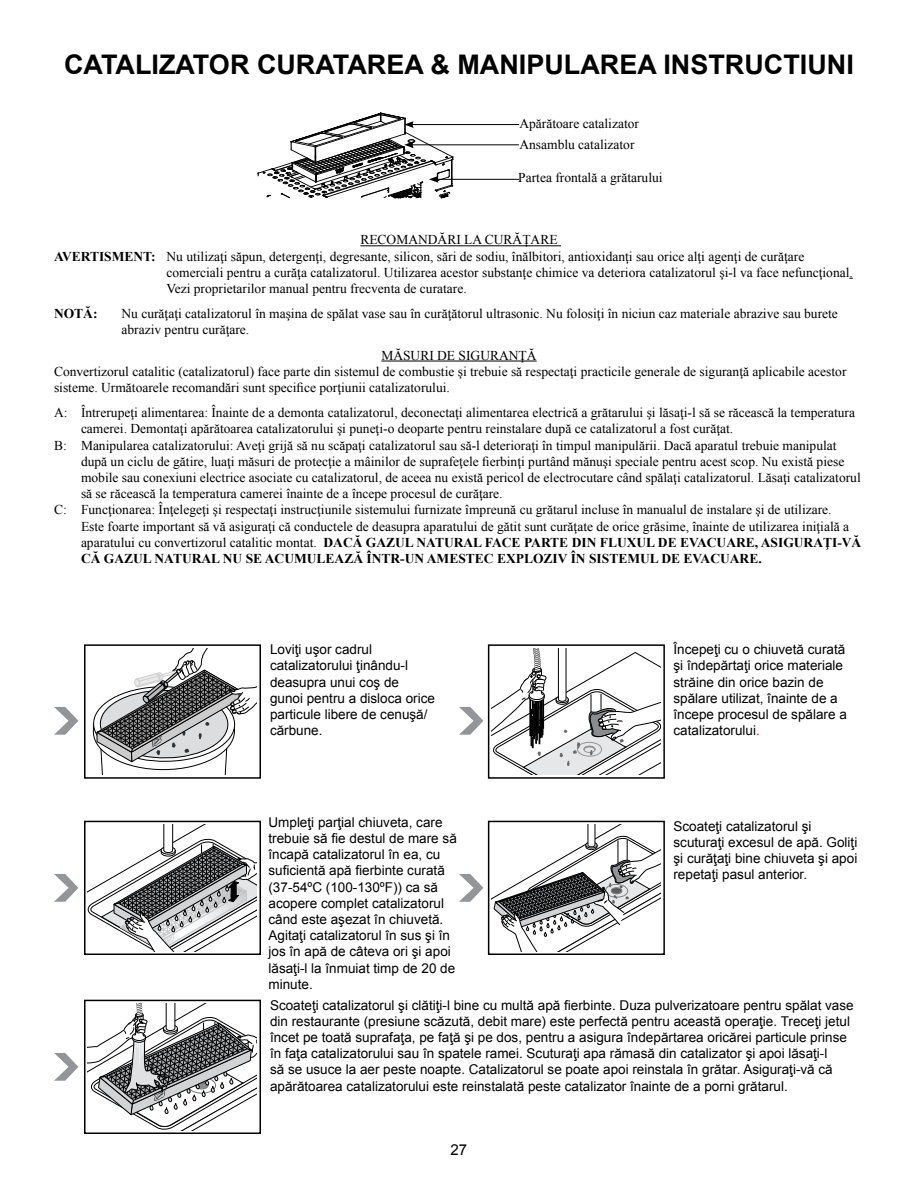
<style>
.page{position:relative;width:918px;height:1188px;background:#fff}
.page>*{position:absolute;margin:0;border:0;box-sizing:border-box;transform-origin:0 0}
.t1{font:700 27px "Arial";color:#000}
.t2{font:15px "Arial";color:#000}
.t3{font:13.5px/16.2px "Times New Roman";color:#000}
.t4{font:13.5px/16.2px "Arial";color:#000}
.t5{font:700 13.5px "Times New Roman";color:#000}
.s1{font-weight:700}
.s2{font-weight:400}
.s3{color:#f00}
</style>
<div class="page">
<svg style="left:92px;top:648px;width:165px;height:127px"></svg>
<div style="left:84px;top:644px;width:177px;height:135px;border:2px solid #000"></div>
<svg style="left:87px;top:824px;width:170px;height:128px"></svg>
<div style="left:84px;top:821px;width:177px;height:134px;border:2px solid #000"></div>
<svg style="left:491px;top:648px;width:170px;height:127px"></svg>
<div style="left:488px;top:644px;width:177px;height:135px;border:2px solid #000"></div>
<svg style="left:491px;top:824px;width:170px;height:128px"></svg>
<div style="left:488px;top:821px;width:177px;height:134px;border:2px solid #000"></div>
<svg style="left:87px;top:1003px;width:170px;height:128px"></svg>
<div style="left:84px;top:1000px;width:177px;height:134px;border:2px solid #000"></div>
<svg style="left:459px;top:707px;width:24px;height:28px"></svg>
<svg style="left:54px;top:707px;width:24px;height:28px"></svg>
<svg style="left:459px;top:874px;width:24px;height:28px"></svg>
<svg style="left:54px;top:874px;width:24px;height:28px"></svg>
<svg style="left:54px;top:1053px;width:24px;height:28px"></svg>
<hr style="left:360px;top:245px;width:201px;height:1px;background:#000">
<hr style="left:381px;top:361px;width:156px;height:1px;background:#000">
<hr style="left:411px;top:144px;width:108px;height:1px;background:#000">
<hr style="left:411px;top:124px;width:108px;height:1px;background:#000">
<hr style="left:436px;top:179px;width:83px;height:1px;background:#000">
<svg style="left:257px;top:112px;width:214px;height:87px"></svg>
<h1 class="t1" style="left:64px;top:46px;width:791px">CATALIZATOR CURATAREA &amp; MANIPULAREA INSTRUCTIUNI</h1>
<p class="t3" style="left:519px;top:113px;width:121px;line-height:20.9px">Apărătoare catalizator<br>Ansamblu catalizator</p>
<p class="t3" style="left:518px;top:170px;width:146px">Partea frontală a grătarului</p>
<p class="t3" style="left:360px;top:232px;width:199px">RECOMANDĂRI LA CURĂŢARE</p>
<p class="t3" style="left:54px;top:248px;width:752px"><span class="s1">AVERTISMENT:</span> Nu utilizaţi săpun, detergenţi, degresante, silicon, sări de sodiu, înălbitori, antioxidanţi sau orice alţi agenţi de curăţare</p>
<p class="t3" style="left:166px;top:264px;width:688px">comerciali pentru a curăţa catalizatorul. Utilizarea acestor substanţe chimice va deteriora catalizatorul şi-l va face nefuncţional.</p>
<p class="t3" style="left:166px;top:280px;width:302px">Vezi proprietarilor manual pentru frecventa de curatare.</p>
<p class="t5" style="left:54px;top:304px;width:45px">NOTĂ:</p>
<p class="t3" style="left:122px;top:305px;width:718px">Nu curăţaţi catalizatorul în maşina de spălat vase sau în curăţătorul ultrasonic. Nu folosiţi în niciun caz materiale abrazive sau burete abraziv pentru curăţare.</p>
<p class="t3" style="left:54px;top:347px;width:794px;text-indent:327px">MĂSURI DE SIGURANŢĂ<br>Convertizorul catalitic (catalizatorul) face parte din sistemul de combustie şi trebuie să respectaţi practicile generale de siguranţă aplicabile acestor sisteme. Următoarele recomandări sunt specifice porţiunii catalizatorului.</p>
<p class="t3" style="left:54px;top:404px;width:803px">A: Întrerupeţi alimentarea: Înainte de a demonta catalizatorul, deconectaţi alimentarea electrică a grătarului şi lăsaţi-l să se răcească la temperatura</p>
<p class="t3" style="left:81px;top:421px;width:654px">camerei. Demontaţi apărătoarea catalizatorului şi puneţi-o deoparte pentru reinstalare după ce catalizatorul a fost curăţat.</p>
<p class="t3" style="left:54px;top:437px;width:784px">B: Manipularea catalizatorului: Aveţi grijă să nu scăpaţi catalizatorul sau să-l deterioraţi în timpul manipulării. Dacă aparatul trebuie manipulat</p>
<p class="t3" style="left:81px;top:453px;width:765px">după un ciclu de gătire, luaţi măsuri de protecţie a mâinilor de suprafeţele fierbinţi purtând mănuşi speciale pentru acest scop. Nu există piese</p>
<p class="t3" style="left:81px;top:469px;width:781px">mobile sau conexiuni electrice asociate cu catalizatorul, de aceea nu există pericol de electrocutare când spălaţi catalizatorul. Lăsaţi catalizatorul</p>
<p class="t3" style="left:81px;top:485px;width:423px">să se răcească la temperatura camerei înainte de a începe procesul de curăţare.</p>
<p class="t3" style="left:54px;top:502px;width:779px">C: Funcţionarea: Înţelegeţi şi respectaţi instrucţiunile sistemului furnizate împreună cu grătarul incluse în manualul de instalare şi de utilizare.</p>
<p class="t3" style="left:81px;top:518px;width:770px">Este foarte important să vă asiguraţi că conductele de deasupra aparatului de gătit sunt curăţate de orice grăsime, înainte de utilizarea iniţială a</p>
<p class="t5" style="left:81px;top:533px;width:782px"><span class="s2">aparatului cu convertizorul catalitic montat.</span> DACĂ GAZUL NATURAL FACE PARTE DIN FLUXUL DE EVACUARE, ASIGURAŢI-VĂ</p>
<p class="t5" style="left:81px;top:549px;width:682px">CĂ GAZUL NATURAL NU SE ACUMULEAZĂ ÎNTR-UN AMESTEC EXPLOZIV ÎN SISTEMUL DE EVACUARE.</p>
<p class="t4" style="left:270px;top:642px;width:167px">Loviţi uşor cadrul catalizatorului ţinându-l deasupra unui coş de gunoi pentru a disloca orice particule libere de cenuşă/ cărbune.</p>
<p class="t4" style="left:674px;top:642px;width:175px">Începeţi cu o chiuvetă curată şi îndepărtaţi orice materiale străine din orice bazin de spălare utilizat, înainte de a începe procesul de spălare a catalizatorului<span class="s3">.</span></p>
<p class="t4" style="left:269px;top:814px;width:190px">Umpleţi parţial chiuveta, care trebuie să fie destul de mare să încapă catalizatorul în ea, cu suficientă apă fierbinte curată (37-54ºC (100-130ºF)) ca să acopere complet catalizatorul când este aşezat în chiuvetă.<br>Agitaţi catalizatorul în sus şi în jos în apă de câteva ori şi apoi lăsaţi-l la înmuiat timp de 20 de minute.</p>
<p class="t4" style="left:270px;top:997px;width:585px">Scoateţi catalizatorul şi clătiţi-l bine cu multă apă fierbinte. Duza pulverizatoare pentru spălat vase din restaurante (presiune scăzută, debit mare) este perfectă pentru această operaţie. Treceţi jetul încet pe toată suprafaţa, pe faţă şi pe dos, pentru a asigura îndepărtarea oricărei particule prinse în faţa catalizatorului sau în spatele ramei. Scuturaţi apa rămasă din catalizator şi apoi lăsaţi-l<br>să se usuce la aer peste noapte. Catalizatorul se poate apoi reinstala în grătar. Asiguraţi-vă că apărătoarea catalizatorului este reinstalată peste catalizator înainte de a porni grătarul.</p>
<p class="t4" style="left:674px;top:818px;width:185px">Scoateţi catalizatorul şi scuturaţi excesul de apă. Goliţi şi curăţaţi bine chiuveta şi apoi repetaţi pasul anterior.</p>
<p class="t2" style="left:451px;top:1140px;width:18px">27</p>
</div>
